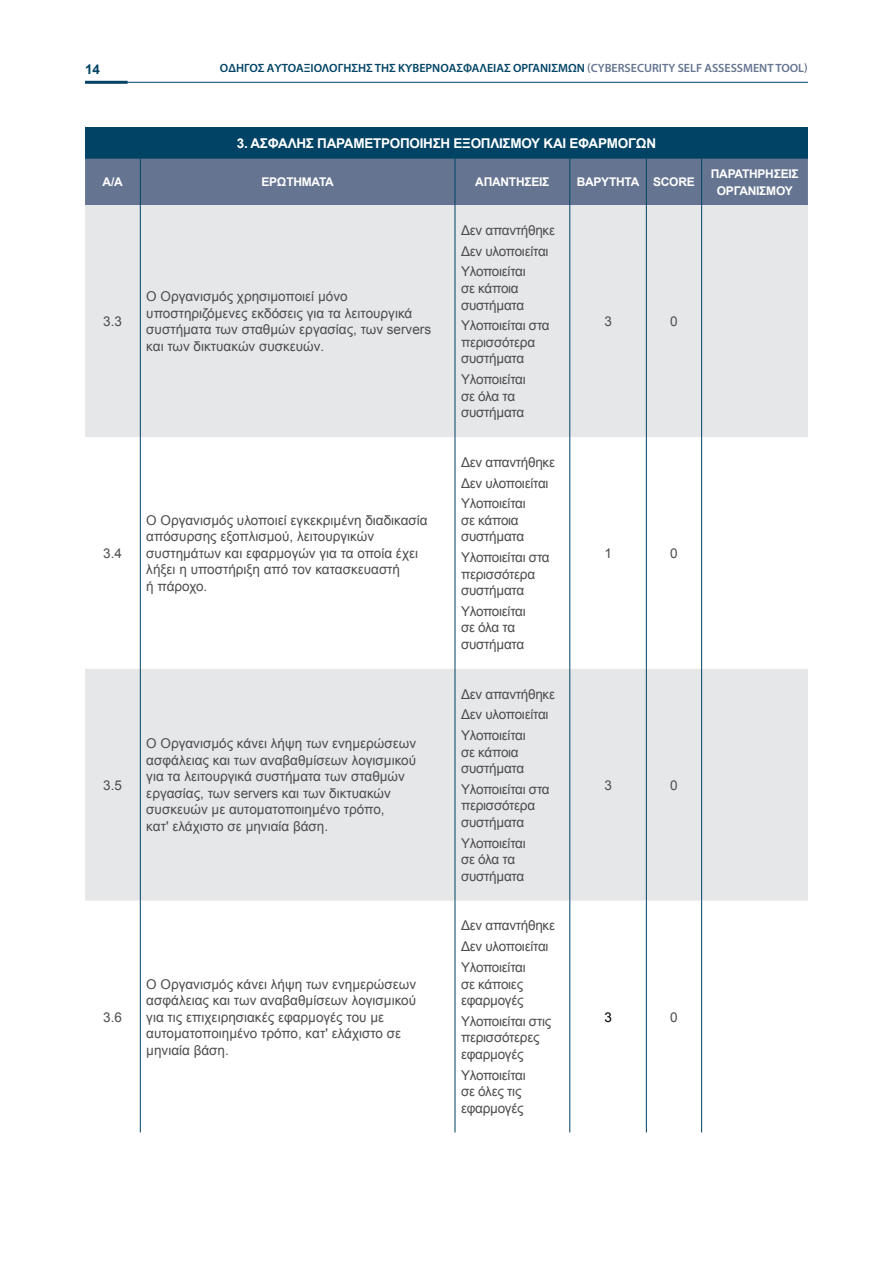
<style>
.page{position:relative;width:893px;height:1263px;background:#fff}
.page>*{position:absolute;margin:0;border:0;box-sizing:border-box;transform-origin:0 0}
.t1{font:13.5px/16.5px "Arial";letter-spacing:-.015em;color:#4d4d4f}
.t2{font:700 13.5px "Arial";letter-spacing:-.02em;color:#fff}
.t3{font:700 13.5px "Arial";color:#004365}
.t4{font:13.5px "Arial";color:#000}
.t5{font:600 12px "Myriad Pro";color:#004365}
.t6{font:700 12px/16.5px "Arial";letter-spacing:-.02em;color:#fff;text-align:center}
.s1{color:#657591}
</style>
<div class="page">
<hr style="left:85px;top:82px;width:723px;height:1px;background:#004365">
<hr style="left:85px;top:81px;width:43px;height:3px;background:#004365">
<div style="left:85px;top:128px;width:723px;height:31px;background:#004365"></div>
<div style="left:85px;top:159px;width:723px;height:46px;background:#657591"></div>
<svg style="left:85px;top:205px;width:723px;height:696px;fill:#e6e7e8"></svg>
<hr style="left:140px;top:159px;width:1px;height:46px;background:#004365">
<hr style="left:455px;top:159px;width:1px;height:46px;background:#004365">
<hr style="left:569px;top:159px;width:1px;height:46px;background:#004365">
<hr style="left:140px;top:205px;width:1px;height:232px;background:#004365">
<hr style="left:455px;top:205px;width:1px;height:232px;background:#004365">
<hr style="left:569px;top:205px;width:1px;height:232px;background:#004365">
<hr style="left:646px;top:205px;width:1px;height:232px;background:#004365">
<hr style="left:701px;top:205px;width:1px;height:232px;background:#004365">
<hr style="left:140px;top:437px;width:1px;height:232px;background:#004365">
<hr style="left:455px;top:437px;width:1px;height:232px;background:#004365">
<hr style="left:569px;top:437px;width:1px;height:232px;background:#004365">
<hr style="left:646px;top:437px;width:1px;height:232px;background:#004365">
<hr style="left:701px;top:437px;width:1px;height:232px;background:#004365">
<hr style="left:140px;top:669px;width:1px;height:232px;background:#004365">
<hr style="left:455px;top:669px;width:1px;height:232px;background:#004365">
<hr style="left:569px;top:669px;width:1px;height:232px;background:#004365">
<hr style="left:646px;top:669px;width:1px;height:232px;background:#004365">
<hr style="left:701px;top:669px;width:1px;height:232px;background:#004365">
<hr style="left:140px;top:901px;width:1px;height:231px;background:#004365">
<hr style="left:455px;top:901px;width:1px;height:231px;background:#004365">
<hr style="left:569px;top:901px;width:1px;height:231px;background:#004365">
<hr style="left:646px;top:901px;width:1px;height:231px;background:#004365">
<hr style="left:701px;top:901px;width:1px;height:231px;background:#004365">
<hr style="left:646px;top:159px;width:1px;height:46px;background:#004365">
<hr style="left:701px;top:159px;width:1px;height:46px;background:#004365">
<p class="t3" style="left:85px;top:60px;width:17px">14</p>
<p class="t5" style="left:220px;top:60px;width:589px">ΟΔΗΓΌΣ ΑΥΤΟΑΞΙΟΛΌΓΗΣΗΣ ΤΗΣ ΚΥΒΕΡΝΟΑΣΦΆΛΕΙΑΣ ΟΡΓΑΝΙΣΜΏΝ <span class="s1">(CYBERSECURITY SELF ASSESSMENT TOOL)</span></p>
<p class="t2" style="left:237px;top:134px;width:421px">3. ΑΣΦΑΛΉΣ ΠΑΡΑΜΕΤΡΟΠΟΊΗΣΗ ΕΞΟΠΛΙΣΜΟΎ ΚΑΙ ΕΦΑΡΜΟΓΏΝ</p>
<p class="t6" style="left:103px;top:174px;width:22px">Α/Α</p>
<p class="t6" style="left:261px;top:174px;width:74px">ΕΡΩΤΉΜΑΤΑ</p>
<p class="t6" style="left:475px;top:174px;width:76px">ΑΠΑΝΤΉΣΕΙΣ</p>
<p class="t6" style="left:577px;top:174px;width:64px">ΒΑΡΎΤΗΤΑ</p>
<p class="t6" style="left:653px;top:174px;width:43px">SCORE</p>
<p class="t6" style="left:711px;top:166px;width:89px">ΠΑΡΑΤΗΡΉΣΕΙΣ<br>ΟΡΓΑΝΙΣΜΟΎ</p>
<p class="t1" style="left:103px;top:313px;width:20px">3.3</p>
<p class="t1" style="left:146px;top:288px;width:286px">Ο Οργανισμός χρησιμοποιεί μόνο υποστηριζόμενες εκδόσεις για τα λειτουργικά συστήματα των σταθμών εργασίας, των servers και των δικτυακών συσκευών.</p>
<p class="t1" style="left:461px;top:222px;width:96px">Δεν απαντήθηκε</p>
<p class="t1" style="left:461px;top:243px;width:89px">Δεν υλοποιείται</p>
<p class="t1" style="left:461px;top:264px;width:66px">Υλοποιείται σε κάποια συστήματα</p>
<p class="t1" style="left:461px;top:317px;width:90px">Υλοποιείται στα περισσότερα συστήματα</p>
<p class="t1" style="left:461px;top:371px;width:66px">Υλοποιείται σε όλα τα συστήματα</p>
<p class="t1" style="left:604px;top:313px;width:9px">3</p>
<p class="t1" style="left:670px;top:313px;width:9px">0</p>
<p class="t1" style="left:103px;top:545px;width:20px">3.4</p>
<p class="t1" style="left:146px;top:512px;width:283px">Ο Οργανισμός υλοποιεί εγκεκριμένη διαδικασία απόσυρσης εξοπλισμού, λειτουργικών συστημάτων και εφαρμογών για τα οποία έχει λήξει η υποστήριξη από τον κατασκευαστή<br>ή πάροχο.</p>
<p class="t1" style="left:461px;top:454px;width:96px">Δεν απαντήθηκε</p>
<p class="t1" style="left:461px;top:475px;width:89px">Δεν υλοποιείται</p>
<p class="t1" style="left:461px;top:495px;width:66px">Υλοποιείται σε κάποια συστήματα</p>
<p class="t1" style="left:461px;top:549px;width:90px">Υλοποιείται στα περισσότερα συστήματα</p>
<p class="t1" style="left:461px;top:603px;width:66px">Υλοποιείται σε όλα τα συστήματα</p>
<p class="t1" style="left:604px;top:545px;width:9px">1</p>
<p class="t1" style="left:670px;top:545px;width:9px">0</p>
<p class="t1" style="left:103px;top:777px;width:20px">3.5</p>
<p class="t1" style="left:146px;top:735px;width:271px">Ο Οργανισμός κάνει λήψη των ενημερώσεων ασφάλειας και των αναβαθμίσεων λογισμικού για τα λειτουργικά συστήματα των σταθμών εργασίας, των servers και των δικτυακών συσκευών με αυτοματοποιημένο τρόπο,<br>κατ' ελάχιστο σε μηνιαία βάση.</p>
<p class="t1" style="left:461px;top:686px;width:96px">Δεν απαντήθηκε</p>
<p class="t1" style="left:461px;top:706px;width:89px">Δεν υλοποιείται</p>
<p class="t1" style="left:461px;top:727px;width:66px">Υλοποιείται σε κάποια συστήματα</p>
<p class="t1" style="left:461px;top:781px;width:90px">Υλοποιείται στα περισσότερα συστήματα</p>
<p class="t1" style="left:461px;top:835px;width:66px">Υλοποιείται σε όλα τα συστήματα</p>
<p class="t1" style="left:604px;top:777px;width:9px">3</p>
<p class="t1" style="left:670px;top:777px;width:9px">0</p>
<p class="t1" style="left:103px;top:1009px;width:20px">3.6</p>
<p class="t1" style="left:146px;top:976px;width:271px">Ο Οργανισμός κάνει λήψη των ενημερώσεων ασφάλειας και των αναβαθμίσεων λογισμικού για τις επιχειρησιακές εφαρμογές του με αυτοματοποιημένο τρόπο, κατ' ελάχιστο σε μηνιαία βάση.</p>
<p class="t1" style="left:461px;top:918px;width:96px">Δεν απαντήθηκε</p>
<p class="t1" style="left:461px;top:938px;width:89px">Δεν υλοποιείται</p>
<p class="t1" style="left:461px;top:959px;width:66px">Υλοποιείται σε κάποιες εφαρμογές</p>
<p class="t1" style="left:461px;top:1013px;width:92px">Υλοποιείται στις περισσότερες εφαρμογές</p>
<p class="t1" style="left:461px;top:1067px;width:66px">Υλοποιείται σε όλες τις εφαρμογές</p>
<p class="t4" style="left:604px;top:1008px;width:9px">3</p>
<p class="t1" style="left:670px;top:1009px;width:9px">0</p>
</div>
